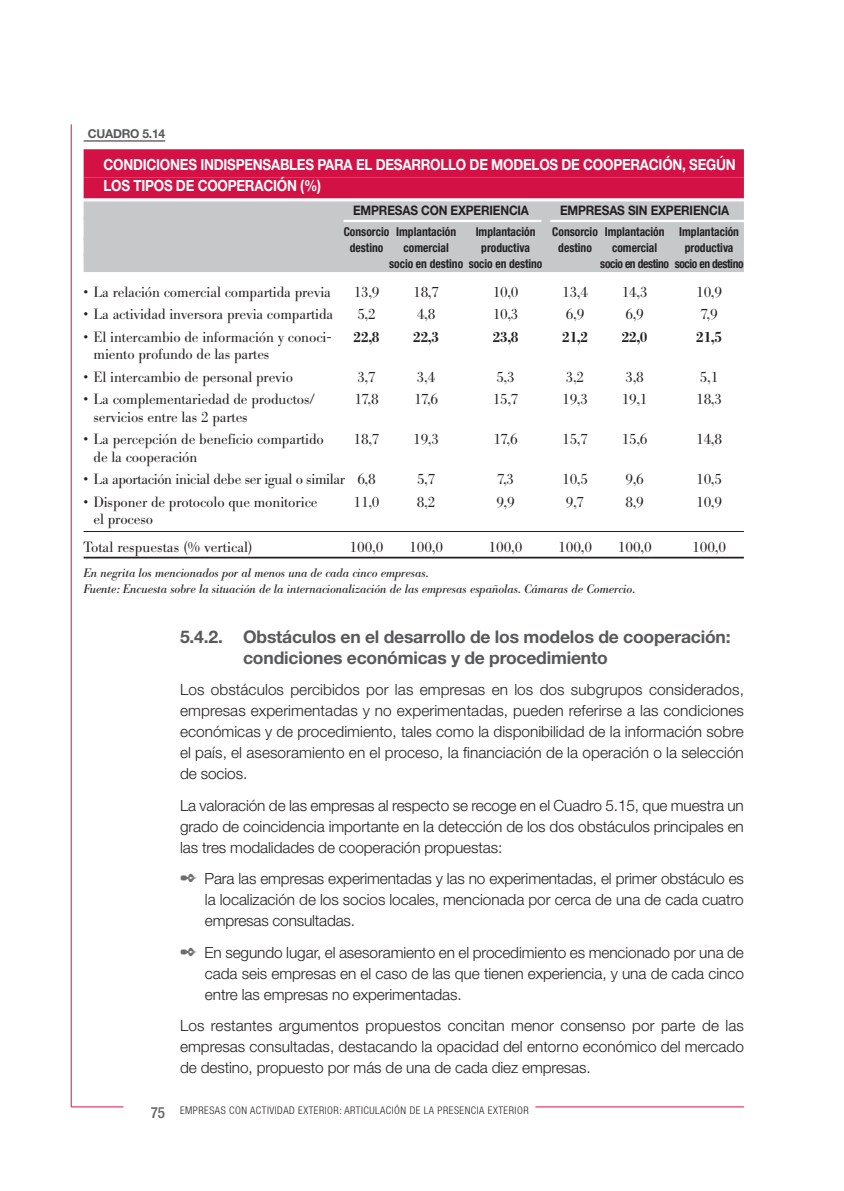
<style>
.page{position:relative;width:844px;height:1191px;background:#fff}
.page>*{position:absolute;margin:0;border:0;box-sizing:border-box;transform-origin:0 0}
.t1{font:700 17.5px/21px "Helvetica Neue";letter-spacing:-.01em;color:#58595b}
.t2{font:300 15.4px/21px "Helvetica Neue";letter-spacing:-.005em;color:#231f20;text-align:justify}
.t3{font:700 15.4px/21px "Helvetica Neue";letter-spacing:-.015em;color:#fff;scale:.87 1}
.t4{font:300 14.7px/27.7px "Bodoni BE";letter-spacing:-.01em;color:#231f20}
.t5{font:500 14.7px "Bodoni BE";letter-spacing:-.01em;color:#231f20}
.t6{font:700 13.12px "Helvetica Neue";letter-spacing:-.01em;color:#231f20;scale:.9 1}
.t7{font:italic 12.25px/15.8px "Bodoni BE";letter-spacing:-.005em;color:#231f20}
.t8{font:700 condensed 12.25px "Helvetica Neue";color:#231f20;scale:.94 1}
.t9{font:700 condensed 12.25px "Helvetica Neue";letter-spacing:-.035em;color:#231f20;scale:.94 1}
.t10{font:700 12.25px "Helvetica Neue";letter-spacing:-.015em;color:#58595b}
.t11{font:300 condensed 10.5px "Helvetica Neue";letter-spacing:.05em;color:#231f20}
.s1{color:#6c6e70}
.s2{font-weight:500;font-size:15.4px;color:#636466}
</style>
<div class="page">
<hr style="left:84px;top:141px;width:81px;height:1px;background:#231f20">
<div style="left:84px;top:149px;width:659px;height:28px;background:#d31145"></div>
<div style="left:84px;top:177px;width:659px;height:21px;background:#d31145"></div>
<div style="left:84px;top:201px;width:659px;height:19px;background:#c6c8ca"></div>
<div style="left:84px;top:222px;width:659px;height:18px;background:#c6c8ca"></div>
<div style="left:84px;top:238px;width:659px;height:18px;background:#c6c8ca"></div>
<div style="left:84px;top:254px;width:659px;height:18px;background:#c6c8ca"></div>
<hr style="left:84px;top:531px;width:659px;height:1px;background:#231f20">
<hr style="left:84px;top:557px;width:659px;height:1px;background:#231f20">
<hr style="left:71px;top:124px;width:1px;height:982px;background:#d31145">
<hr style="left:71px;top:1106px;width:52px;height:1px;background:#d31145">
<hr style="left:535px;top:1106px;width:208px;height:1px;background:#d31145">
<div style="left:84px;top:216px;width:259px;height:7px;background:#c6c8ca"></div>
<div style="left:541px;top:218px;width:9px;height:8px;background:#c6c8ca"></div>
<p class="t10" style="left:88px;top:130px;width:79px">CUADRO 5.14</p>
<p class="t3" style="left:103px;top:155px;width:728px">CONDICIONES INDISPENSABLES PARA EL DESARROLLO DE MODELOS DE COOPERACIÓN, SEGÚN<br>LOS TIPOS DE COOPERACIÓN (%)</p>
<p class="t6" style="left:353px;top:206px;width:197px">EMPRESAS CON EXPERIENCIA</p>
<p class="t6" style="left:560px;top:206px;width:189px">EMPRESAS SIN EXPERIENCIA</p>
<p class="t8" style="left:344px;top:227px;width:121px">Consorcio Implantación</p>
<p class="t8" style="left:475px;top:227px;width:65px">Implantación</p>
<p class="t8" style="left:552px;top:227px;width:200px">Consorcio Implantación Implantación</p>
<p class="t8" style="left:349px;top:243px;width:37px">destino</p>
<p class="t8" style="left:403px;top:243px;width:50px">comercial</p>
<p class="t8" style="left:481px;top:243px;width:53px">productiva</p>
<p class="t8" style="left:558px;top:243px;width:37px">destino</p>
<p class="t8" style="left:612px;top:243px;width:50px">comercial</p>
<p class="t8" style="left:684px;top:243px;width:53px">productiva</p>
<p class="t8" style="left:389px;top:259px;width:165px">socio en destino socio en destino</p>
<p class="t9" style="left:600px;top:259px;width:154px">socio en destino socio en destino</p>
<p class="t4" style="left:84px;top:280px;width:249px">• La relación comercial compartida previa</p>
<p class="t4" style="left:353px;top:280px;width:27px">13,9</p>
<p class="t4" style="left:413px;top:280px;width:27px">18,7</p>
<p class="t4" style="left:492px;top:280px;width:27px">10,0</p>
<p class="t4" style="left:562px;top:280px;width:27px">13,4</p>
<p class="t4" style="left:621px;top:280px;width:27px">14,3</p>
<p class="t4" style="left:696px;top:280px;width:27px">10,9</p>
<p class="t4" style="left:84px;top:302px;width:251px">• La actividad inversora previa compartida</p>
<p class="t4" style="left:357px;top:302px;width:20px">5,2</p>
<p class="t4" style="left:417px;top:302px;width:20px">4,8</p>
<p class="t4" style="left:492px;top:302px;width:27px">10,3</p>
<p class="t4" style="left:565px;top:302px;width:20px">6,9</p>
<p class="t4" style="left:625px;top:302px;width:20px">6,9</p>
<p class="t4" style="left:700px;top:302px;width:19px">7,9</p>
<p class="t4" style="left:84px;top:325px;width:249px">• El intercambio de información y conoci-</p>
<p class="t5" style="left:353px;top:331px;width:27px">22,8</p>
<p class="t5" style="left:413px;top:331px;width:27px">22,3</p>
<p class="t5" style="left:492px;top:331px;width:27px">23,8</p>
<p class="t5" style="left:562px;top:331px;width:27px">21,2</p>
<p class="t5" style="left:621px;top:331px;width:27px">22,0</p>
<p class="t5" style="left:696px;top:331px;width:27px">21,5</p>
<p class="t4" style="left:93px;top:342px;width:177px">miento profundo de las partes</p>
<p class="t4" style="left:84px;top:365px;width:211px">• El intercambio de personal previo</p>
<p class="t4" style="left:357px;top:365px;width:20px">3,7</p>
<p class="t4" style="left:417px;top:365px;width:20px">3,4</p>
<p class="t4" style="left:496px;top:365px;width:20px">5,3</p>
<p class="t4" style="left:565px;top:365px;width:20px">3,2</p>
<p class="t4" style="left:625px;top:365px;width:20px">3,8</p>
<p class="t4" style="left:699px;top:365px;width:20px">5,1</p>
<p class="t4" style="left:84px;top:387px;width:233px">• La complementariedad de productos/</p>
<p class="t4" style="left:354px;top:387px;width:26px">17,8</p>
<p class="t4" style="left:414px;top:387px;width:26px">17,6</p>
<p class="t4" style="left:492px;top:387px;width:27px">15,7</p>
<p class="t4" style="left:562px;top:387px;width:27px">19,3</p>
<p class="t4" style="left:621px;top:387px;width:27px">19,1</p>
<p class="t4" style="left:696px;top:387px;width:27px">18,3</p>
<p class="t4" style="left:93px;top:405px;width:156px">servicios entre las 2 partes</p>
<p class="t4" style="left:84px;top:427px;width:242px">• La percepción de beneficio compartido</p>
<p class="t4" style="left:353px;top:427px;width:27px">18,7</p>
<p class="t4" style="left:413px;top:427px;width:27px">19,3</p>
<p class="t4" style="left:493px;top:427px;width:26px">17,6</p>
<p class="t4" style="left:562px;top:427px;width:27px">15,7</p>
<p class="t4" style="left:621px;top:427px;width:27px">15,6</p>
<p class="t4" style="left:696px;top:427px;width:27px">14,8</p>
<p class="t4" style="left:93px;top:444px;width:105px">de la cooperación</p>
<p class="t4" style="left:84px;top:467px;width:293px">• La aportación inicial debe ser igual o similar 6,8</p>
<p class="t4" style="left:417px;top:467px;width:20px">5,7</p>
<p class="t4" style="left:497px;top:467px;width:19px">7,3</p>
<p class="t4" style="left:562px;top:467px;width:27px">10,5</p>
<p class="t4" style="left:625px;top:467px;width:20px">9,6</p>
<p class="t4" style="left:696px;top:467px;width:27px">10,5</p>
<p class="t4" style="left:84px;top:489px;width:235px">• Disponer de protocolo que monitorice</p>
<p class="t4" style="left:353px;top:489px;width:27px">11,0</p>
<p class="t4" style="left:417px;top:489px;width:20px">8,2</p>
<p class="t4" style="left:496px;top:489px;width:20px">9,9</p>
<p class="t4" style="left:565px;top:489px;width:20px">9,7</p>
<p class="t4" style="left:625px;top:489px;width:20px">8,9</p>
<p class="t4" style="left:696px;top:489px;width:27px">10,9</p>
<p class="t4" style="left:84px;top:507px;width:171px;text-indent:10px">el proceso<br>Total respuestas (% vertical)</p>
<p class="t4" style="left:349px;top:535px;width:35px">100,0</p>
<p class="t4" style="left:409px;top:535px;width:35px">100,0</p>
<p class="t4" style="left:488px;top:535px;width:35px">100,0</p>
<p class="t4" style="left:558px;top:535px;width:35px">100,0</p>
<p class="t4" style="left:617px;top:535px;width:35px">100,0</p>
<p class="t4" style="left:692px;top:535px;width:35px">100,0</p>
<p class="t7" style="left:84px;top:567px;width:553px">En negrita los mencionados por al menos una de cada cinco empresas.<br>Fuente: Encuesta sobre la situación de la internacionalización de las empresas españolas. Cámaras de Comercio.</p>
<p class="t1" style="left:243px;top:627px;width:489px;text-indent:-63px">5.4.2. Obstáculos en el desarrollo de los modelos de cooperación: condiciones económicas y de procedimiento</p>
<p class="t2" style="left:180px;top:680px;width:565px">Los obstáculos percibidos por las empresas en los dos subgrupos considerados, empresas experimentadas y no experimentadas, pueden referirse a las condiciones económicas y de procedimiento, tales como la disponibilidad de la información sobre el país, el asesoramiento en el proceso, la financiación de la operación o la selección de socios.</p>
<p class="t2" style="left:180px;top:796px;width:565px">La valoración de las empresas al respecto se recoge en el Cuadro 5.15, que muestra un grado de coincidencia importante en la detección de los dos obstáculos principales en las tres modalidades de cooperación propuestas:</p>
<p class="t2" style="left:205px;top:869px;width:540px;text-indent:-25px"><span class="s1">✒</span> Para las empresas experimentadas y las no experimentadas, el primer obstáculo es la localización de los socios locales, mencionada por cerca de una de cada cuatro empresas consultadas.</p>
<p class="t2" style="left:205px;top:943px;width:540px;text-indent:-25px"><span class="s1">✒</span> En segundo lugar, el asesoramiento en el procedimiento es mencionado por una de cada seis empresas en el caso de las que tienen experiencia, y una de cada cinco entre las empresas no experimentadas.</p>
<p class="t2" style="left:180px;top:1016px;width:565px">Los restantes argumentos propuestos concitan menor consenso por parte de las empresas consultadas, destacando la opacidad del entorno económico del mercado de destino, propuesto por más de una de cada diez empresas.</p>
<p class="t11" style="left:151px;top:1106px;width:379px"><span class="s2">75</span> EMPRESAS CON ACTIVIDAD EXTERIOR: ARTICULACIÓN DE LA PRESENCIA EXTERIOR</p>
</div>
